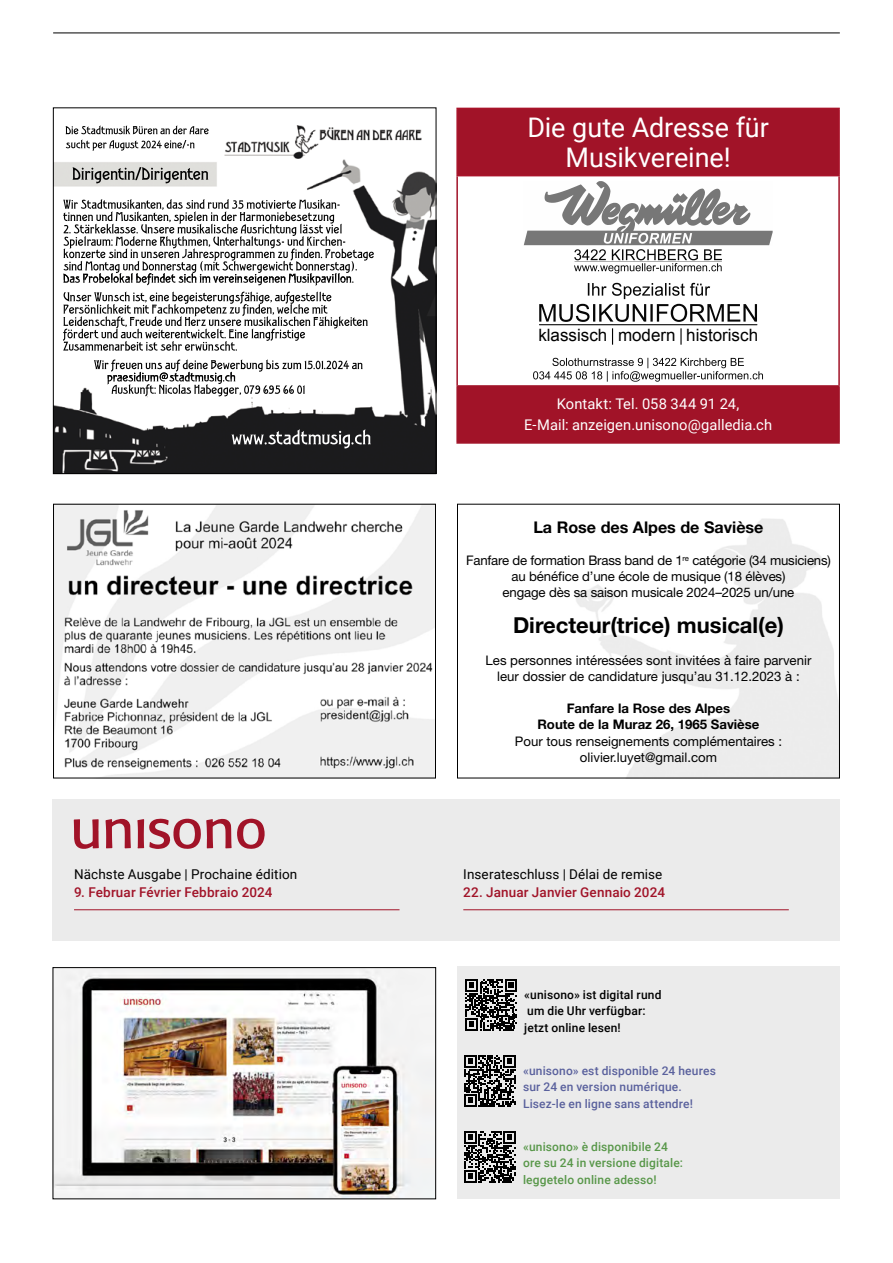
<style>
.page{position:relative;width:893px;height:1263px;background:#fff}
.page>*{position:absolute;margin:0;border:0;box-sizing:border-box;transform-origin:0 0}
.FR_Titel_20pt{font:27px/30px "Roboto";letter-spacing:-.005em;color:#fff;text-align:center}
.t1{font:700 22.05px "Helvetica Neue LT Std";color:#000}
.t2{font:16.95px "Arial";color:#000}
.t3{font:700 16.2px "Helvetica Neue LT Std";color:#000}
.DE_Grundtext_ohne_Einzug{font:14.7px/21px "Roboto";letter-spacing:.005em;color:#fff;text-align:center}
.DE_Infobox_naechste_Ausgabe{font:13.5px "Roboto";letter-spacing:.005em;color:#000}
.DE_Infobox_naechste_Ausgabe_Linie{font:500 13.5px "Roboto";letter-spacing:.01em;color:#a11328}
.t4{font:13.2px/16.2px "Helvetica Neue LT Std";color:#000;text-align:center}
.FR_Legende_ohne_Linie{font:500 12px/16.5px "Roboto";letter-spacing:.015em;color:#5a619d}
.IT_Legende_ohne_Linie{font:500 12px/16.5px "Roboto";letter-spacing:.015em;color:#589749}
.DE_Legende_ohne_Linie{font:500 12px/16.5px "Roboto";letter-spacing:.015em;color:#000}
.s1{font-weight:700}
</style>
<div class="page">
<hr style="left:53px;top:33px;width:787px;height:1px;background:#000">
<div style="left:457px;top:966px;width:383px;height:233px;background:#ebebeb"></div>
<div style="left:53px;top:799px;width:787px;height:141px;background:#ebebeb"></div>
<hr style="left:74px;top:909px;width:325px;height:1px;background:#a11328">
<hr style="left:463px;top:909px;width:326px;height:1px;background:#a11328">
<svg style="left:106px;top:819px;width:25px;height:29px"></svg>
<svg style="left:74px;top:819px;width:25px;height:30px"></svg>
<svg style="left:137px;top:818px;width:128px;height:31px"></svg>
<div style="left:457px;top:504px;width:383px;height:274px;border:1px solid #000"></div>
<img style="left:55px;top:506px;width:379px;height:270px">
<div style="left:53px;top:504px;width:383px;height:274px;border:1px solid #000"></div>
<img style="left:55px;top:969px;width:379px;height:228px">
<div style="left:53px;top:967px;width:383px;height:232px;border:1px solid #000"></div>
<img style="left:55px;top:125px;width:379px;height:347px">
<div style="left:53px;top:108px;width:383px;height:366px;border:1px solid #000"></div>
<svg style="left:458px;top:109px;width:380px;height:333px;fill:#a11328"></svg>
<hr style="left:456px;top:108px;width:384px;height:1px;background:#a9132a">
<hr style="left:456px;top:109px;width:2px;height:66px;background:#a9132a">
<hr style="left:838px;top:109px;width:2px;height:66px;background:#a9132a">
<hr style="left:456px;top:175px;width:384px;height:1px;background:#a9132a">
<hr style="left:456px;top:385px;width:384px;height:2px;background:#a11328">
<hr style="left:456px;top:442px;width:384px;height:2px;background:#a11328">
<hr style="left:456px;top:176px;width:2px;height:209px;background:#a11328">
<hr style="left:456px;top:387px;width:2px;height:55px;background:#a11328">
<hr style="left:838px;top:176px;width:2px;height:209px;background:#a11328">
<hr style="left:838px;top:387px;width:2px;height:55px;background:#a11328">
<svg style="left:524px;top:181px;width:249px;height:201px"></svg>
<svg style="left:465px;top:979px;width:52px;height:52px"></svg>
<svg style="left:464px;top:1055px;width:52px;height:52px"></svg>
<svg style="left:464px;top:1131px;width:52px;height:51px"></svg>
<p class="DE_Infobox_naechste_Ausgabe" style="left:74px;top:864px;width:225px">Nächste Ausgabe | Prochaine édition</p>
<p class="DE_Infobox_naechste_Ausgabe_Linie" style="left:74px;top:882px;width:200px">9. Februar Février Febbraio 2024</p>
<h1 class="FR_Titel_20pt" style="left:527px;top:112px;width:243px">Die gute Adresse für<br>Musikvereine!</h1>
<p class="t2" style="left:538px;top:324px;width:221px">klassisch modern historisch</p>
<p class="DE_Grundtext_ohne_Einzug" style="left:524px;top:393px;width:250px">Kontakt: Tel. 058 344 91 24,<br>E-Mail: anzeigen.unisono@galledia.ch</p>
<p class="t3" style="left:533px;top:517px;width:232px">La Rose des Alpes de Savièse</p>
<p class="t4" style="left:466px;top:552px;width:366px">Fanfare de formation Brass band de 1<sup>re</sup> catégorie (34 musiciens) au bénéfice d’une école de musique (18 élèves)<br>engage dès sa saison musicale 2024–2025 un/une</p>
<p class="t1" style="left:513px;top:611px;width:272px">Directeur(trice) musical(e)</p>
<p class="t4" style="left:486px;top:652px;width:327px">Les personnes intéressées sont invitées à faire parvenir leur dossier de candidature jusqu’au 31.12.2023 à :</p>
<p class="t4" style="left:515px;top:700px;width:269px"><span class="s1">Fanfare la Rose des Alpes<br>Route de la Muraz 26, 1965 Savièse<br></span>Pour tous renseignements complémentaires : olivier.luyet@gmail.com</p>
<p class="DE_Infobox_naechste_Ausgabe" style="left:463px;top:864px;width:201px">Inserateschluss | Délai de remise</p>
<p class="DE_Infobox_naechste_Ausgabe_Linie" style="left:463px;top:882px;width:203px">22. Januar Janvier Gennaio 2024</p>
<p class="DE_Legende_ohne_Linie" style="left:524px;top:986px;width:139px">«unisono» ist digital rund um die Uhr verfügbar: jetzt online lesen!</p>
<p class="FR_Legende_ohne_Linie" style="left:523px;top:1062px;width:194px">«unisono» est disponible 24 heures sur 24 en version numérique.<br>Lisez-le en ligne sans attendre!</p>
<p class="IT_Legende_ohne_Linie" style="left:523px;top:1138px;width:162px">«unisono» è disponibile 24 ore su 24 in versione digitale: leggetelo online adesso!</p>
</div>
